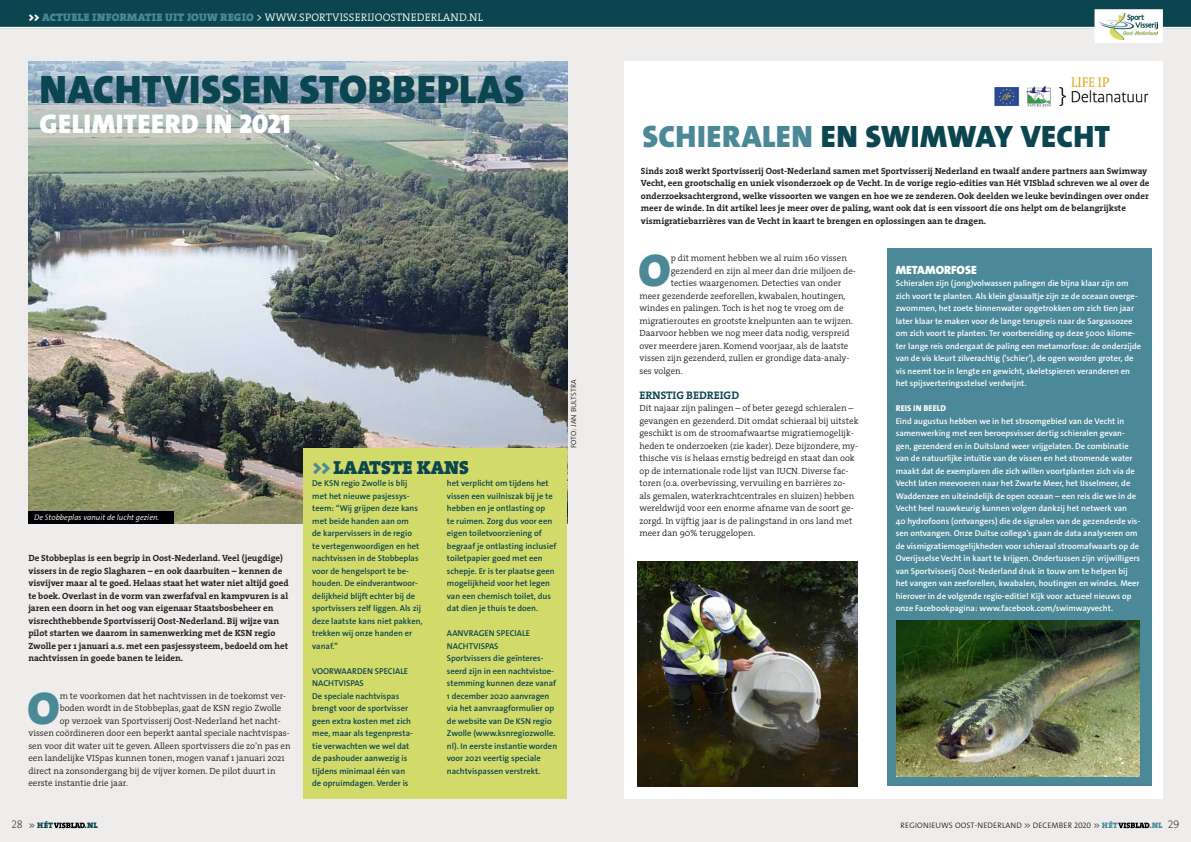
<style>
.page{position:relative;width:1191px;height:842px;background:#efedec}
.page>*{position:absolute;margin:0;border:0;box-sizing:border-box;transform-origin:0 0}
.t1{font:46px "The Serif HP9 Blk";color:#4c8998}
.t2{font:900 40px "The Sans Os F";letter-spacing:.015em;color:#0b454f}
.t3{font:900 31.1px "The Sans Os F";letter-spacing:.01em;color:#0b454f}
.t4{font:900 27.1px "The Sans Os F";letter-spacing:.02em;color:#fff}
.t5{font:19px "The Serif HP9 Blk";color:#0b454f}
.t6{font:900 12px "The Sans Os F";color:#fff}
.t7{font:11px "The Serif HP4 Se Lig";letter-spacing:.015em;color:#fff}
.t8{font:11px "The Serif HP7 Bld";color:#0b454f}
.t9{font:9px/12.5px "The Serif HP4 Se Lig";color:#231f20}
.t10{font:9px/12.5px "The Serif HP7 Bld";color:#231f20}
.t11{font:600 8.5px/12.5px "The Sans Os F";color:#fff}
.t12{font:600 8.5px/12.5px "The Sans Os F";color:#0b454f}
.t13{font:800 8.5px "The Sans Os F";letter-spacing:.005em;color:#fff}
.t14{font:300 8px "The Sans Os F";letter-spacing:.02em;color:#231f20}
.t15{font:italic 300 8px "The Sans Os F";color:#fff}
.t16{font:8px "The Serif HP9 Blk";color:#0b454f}
.t17{font:8px "The Serif HP9 Blk";color:#4c8998}
.t18{font:300 7.5px "The Sans Os F";color:#231f20}
.s1{font-family:"The Serif HP9 Blk"}
.s2{font-family:"The Serif HP9 Blk";color:#4c8998}
.s3{color:#4c8998}
.s4{font-family:"The Serif HP2 Ex Lig";font-size:11px;color:#231f20}
.s5{font-family:"The Sans Os F";font-weight:300;color:#231f20}
.s6{font-family:"The Serif HP9 Blk";font-weight:400;color:#4c8998}
</style>
<div class="page">
<div style="left:624px;top:61px;width:538px;height:738px;background:#fff"></div>
<div style="left:0;top:0;width:1191px;height:28px;background:#0b454f"></div>
<img style="left:28px;top:61px;width:539px;height:463px">
<img style="left:638px;top:561px;width:219px;height:225px">
<div style="left:304px;top:448px;width:263px;height:351px;background:#d2da69"></div>
<div style="left:887px;top:248px;width:264px;height:538px;background:#4c8998"></div>
<img style="left:896px;top:621px;width:244px;height:155px">
<svg style="left:54px;top:822px;width:31px;height:6px"></svg>
<svg style="left:1118px;top:822px;width:31px;height:6px"></svg>
<hr style="left:0;top:27px;width:1191px;height:2px;background:#fff">
<div style="left:28px;top:511px;width:145px;height:13px;background:#000104"></div>
<img style="left:994px;top:77px;width:155px;height:30px">
<div style="left:1094px;top:10px;width:68px;height:33px;background:#fff"></div>
<img style="left:1099px;top:13px;width:58px;height:27px">
<p class="t7" style="left:28px;top:10px;width:456px"><span class="s1">&gt;&gt;</span> <span class="s2">ACTUELE INFORMATIE UIT JOUW REGIO</span> &gt; WWW.SPORTVISSERIJOOSTNEDERLAND.NL</p>
<h2 class="t2" style="left:40px;top:64px;width:486px">NACHTVISSEN STOBBEPLAS</h2>
<h3 class="t4" style="left:40px;top:106px;width:253px">GELIMITEERD IN 2021</h3>
<p class="t15" style="left:34px;top:512px;width:127px">De Stobbeplas vanuit de lucht gezien.</p>
<p class="t10" style="left:28px;top:552px;width:262px">De Stobbeplas is een begrip in Oost-Nederland. Veel (jeugdige) vissers in de regio Slagharen – en ook daarbuiten – kennen de visvijver maar al te goed. Helaas staat het water niet altijd goed te boek. Overlast in de vorm van zwerfafval en kampvuren is al jaren een doorn in het oog van eigenaar Staatsbosbeheer en visrechthebbende Sportvisserij Oost-Nederland. Bij wijze van pilot starten we daarom in samenwerking met de KSN regio Zwolle per 1 januari a.s. met een pasjessysteem, bedoeld om het nachtvissen in goede banen te leiden.</p>
<h1 class="t1" style="left:27px;top:677px;width:34px">O</h1>
<p class="t9" style="left:60px;top:689px;width:228px">m te voorkomen dat het nachtvissen in de toekomst ver-</p>
<p class="t9" style="left:60px;top:702px;width:223px">boden wordt in de Stobbeplas, gaat de KSN regio Zwolle</p>
<p class="t9" style="left:60px;top:714px;width:223px">op verzoek van Sportvisserij Oost-Nederland het nacht-</p>
<p class="t9" style="left:28px;top:727px;width:263px">vissen coördineren door een beperkt aantal speciale nachtvispas-</p>
<p class="t9" style="left:28px;top:739px;width:264px">sen voor dit water uit te geven. Alleen sportvissers die zo’n pas en</p>
<p class="t9" style="left:28px;top:752px;width:258px">een landelijke VISpas kunnen tonen, mogen vanaf 1 januari 2021</p>
<p class="t9" style="left:28px;top:764px;width:249px">direct na zonsondergang bij de vijver komen. De pilot duurt in</p>
<p class="t9" style="left:28px;top:777px;width:101px">eerste instantie drie jaar.</p>
<h3 class="t5" style="left:312px;top:454px;width:158px"><span class="s3">&gt;&gt;</span> LAATSTE KANS</h3>
<p class="t12" style="left:312px;top:477px;width:112px">De KSN regio Zwolle is blij met het nieuwe pasjessys&shy;teem: “Wij grijpen deze kans met beide handen aan om<br>de karpervissers in de regio<br>te vertegenwoordigen en het nachtvissen in de Stobbeplas voor de hengelsport te be&shy;houden. De eindverantwoor&shy;delijkheid blijft echter bij de sportvissers zelf liggen. Als zij deze laatste kans niet pakken, trekken wij onze handen er vanaf.”</p>
<p class="t12" style="left:312px;top:664px;width:102px">VOORWAARDEN SPECIALE<br>NACHTVISPAS<br>De speciale nachtvispas brengt voor de sportvisser geen extra kosten met zich mee, maar als tegenpresta&shy;tie verwachten we wel dat de pashouder aanwezig is tijdens minimaal één van de opruimdagen. Verder is</p>
<p class="t12" style="left:447px;top:477px;width:111px">het verplicht om tijdens het vissen een vuilniszak bij je te hebben en je ontlasting op<br>te ruimen. Zorg dus voor een eigen toiletvoorziening of begraaf je ontlasting inclusief toiletpapier goed met een schepje. Er is ter plaatse geen mogelijkheid voor het legen van een chemisch toilet, dus dat dien je thuis te doen.</p>
<p class="t12" style="left:447px;top:627px;width:112px">AANVRAGEN SPECIALE<br>NACHTVISPAS<br>Sportvissers die geïnteres&shy;seerd zijn in een nachtvistoe&shy;stemming kunnen deze vanaf<br>1 december 2020 aanvragen via het aanvraagformulier op de website van De KSN regio<br>Zwolle (www.ksnregiozwolle. nl). In eerste instantie worden voor 2021 veertig speciale nachtvispassen verstrekt.</p>
<p class="t18" style="left:569px;top:448px;width:70px;rotate:-90deg">FOTO: JAN BULTSTRA</p>
<h3 class="t3" style="left:642px;top:116px;width:469px"><span class="s3">SCHIERALEN</span> EN SWIMWAY VECHT</h3>
<p class="t10" style="left:641px;top:164px;width:510px">Sinds 2018 werkt Sportvisserij Oost-Nederland samen met Sportvisserij Nederland en twaalf andere partners aan Swimway Vecht, een grootschalig en uniek visonderzoek op de Vecht. In de vorige regio-edities van Hét VISblad schreven we al over de onderzoeksachtergrond, welke vissoorten we vangen en hoe we ze zenderen. Ook deelden we leuke bevindingen over onder meer de winde. In dit artikel lees je meer over de paling, want ook dat is een vissoort die ons helpt om de belangrijkste vismigratiebarrières van de Vecht in kaart te brengen en oplossingen aan te dragen.</p>
<h1 class="t1" style="left:638px;top:239px;width:34px">O</h1>
<p class="t9" style="left:671px;top:252px;width:178px">p dit moment hebben we al ruim 160 vissen</p>
<p class="t9" style="left:671px;top:264px;width:187px">gezenderd en zijn al meer dan drie miljoen de-</p>
<p class="t9" style="left:671px;top:277px;width:172px">tecties waargenomen. Detecties van onder</p>
<p class="t9" style="left:639px;top:289px;width:208px">meer gezenderde zeeforellen, kwabalen, houtingen,</p>
<p class="t9" style="left:639px;top:302px;width:206px">windes en palingen. Toch is het nog te vroeg om de</p>
<p class="t9" style="left:639px;top:314px;width:215px">migratieroutes en grootste knelpunten aan te wijzen.</p>
<p class="t9" style="left:639px;top:327px;width:211px">Daarvoor hebben we nog meer data nodig, verspreid</p>
<p class="t9" style="left:639px;top:339px;width:211px">over meerdere jaren. Komend voorjaar, als de laatste</p>
<p class="t9" style="left:639px;top:352px;width:212px">vissen zijn gezenderd, zullen er grondige data-analy-</p>
<p class="t9" style="left:639px;top:364px;width:45px">ses volgen.</p>
<p class="t8" style="left:639px;top:387px;width:101px">ERNSTIG BEDREIGD</p>
<p class="t9" style="left:639px;top:402px;width:220px">Dit najaar zijn palingen – of beter gezegd schieralen – gevangen en gezenderd. Dit omdat schieraal bij uitstek geschikt is om de stroomafwaartse migratiemogelijk&shy;heden te onderzoeken (zie kader). Deze bijzondere, my&shy;thische vis is helaas ernstig bedreigd en staat dan ook op de internationale rode lijst van IUCN. Diverse fac&shy;toren (o.a. overbevissing, vervuiling en barrières zo&shy;als gemalen, waterkrachtcentrales en sluizen) hebben wereldwijd voor een enorme afname van de soort ge&shy;zorgd. In vijftig jaar is de palingstand in ons land met meer dan 90% teruggelopen.</p>
<h3 class="t6" style="left:895px;top:262px;width:83px">METAMORFOSE</h3>
<p class="t11" style="left:895px;top:277px;width:247px">Schieralen zijn (jong)volwassen palingen die bijna klaar zijn om zich voort te planten. Als klein glasaaltje zijn ze de oceaan overge&shy;zwommen, het zoete binnenwater opgetrokken om zich tien jaar later klaar te maken voor de lange terugreis naar de Sargassozee om zich voort te planten. Ter voorbereiding op deze 5000 kilome&shy;ter lange reis ondergaat de paling een metamorfose: de onderzijde van de vis kleurt zilverachtig (‘schier’), de ogen worden groter, de vis neemt toe in lengte en gewicht, skeletspieren veranderen en het spijsverteringsstelsel verdwijnt.</p>
<p class="t13" style="left:895px;top:403px;width:52px">REIS IN BEELD</p>
<p class="t11" style="left:895px;top:414px;width:246px">Eind augustus hebben we in het stroomgebied van de Vecht in samenwerking met een beroepsvisser dertig schieralen gevan&shy;gen, gezenderd en in Duitsland weer vrijgelaten. De combinatie van de natuurlijke intuïtie van de vissen en het stromende water maakt dat de exemplaren die zich willen voortplanten zich via de Vecht laten meevoeren naar het Zwarte Meer, het IJsselmeer, de Waddenzee en uiteindelijk de open oceaan – een reis die we in de Vecht heel nauwkeurig kunnen volgen dankzij het netwerk van<br>40 hydrofoons (ontvangers) die de signalen van de gezenderde vis&shy;sen ontvangen. Onze Duitse collega’s gaan de data analyseren om de vismigratiemogelijkheden voor schieraal stroomafwaarts op de Overijsselse Vecht in kaart te krijgen. Ondertussen zijn vrijwilligers van Sportvisserij Oost-Nederland druk in touw om te helpen bij het vangen van zeeforellen, kwabalen, houtingen en windes. Meer hierover in de volgende regio-editie! Kijk voor actueel nieuws op onze Facebookpagina: www.facebook.com/swimwayvecht.</p>
<p class="t16" style="left:11px;top:820px;width:43px"><span class="s4">28</span> <span class="s5">&gt;&gt;</span> HÉT</p>
<p class="t16" style="left:85px;top:820px;width:15px">.NL</p>
<p class="t14" style="left:900px;top:820px;width:219px">REGIONIEUWS OOST-NEDERLAND &gt;&gt; DECEMBER 2020 &gt;&gt; <span class="s6">HÉT</span></p>
<p class="t17" style="left:1149px;top:820px;width:32px">.NL <span class="s4">29</span></p>
</div>
